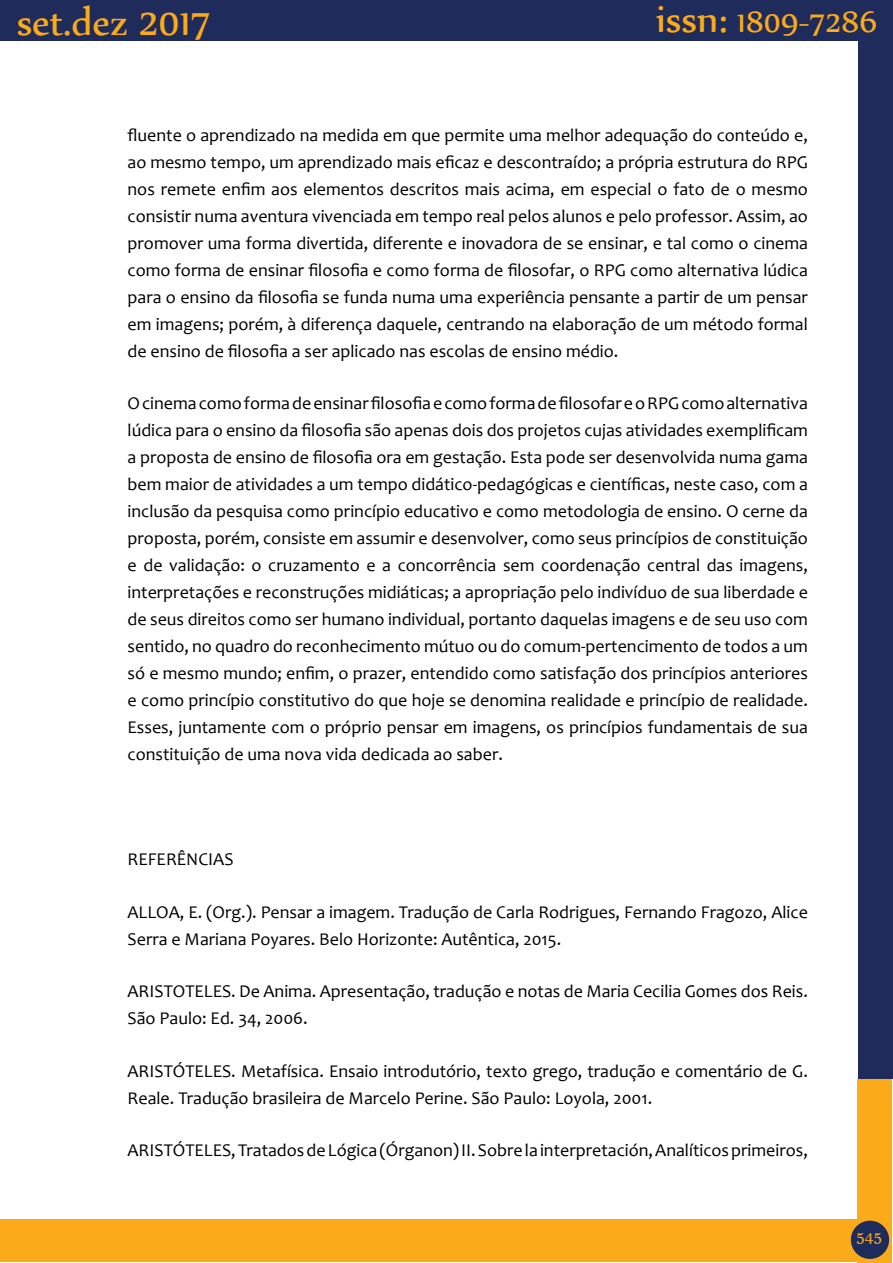
<style>
.page{position:relative;width:893px;height:1263px;background:#fff}
.page>*{position:absolute;margin:0;border:0;box-sizing:border-box;transform-origin:0 0}
.t1{font:45px "Nyala";color:#fbaa19}
.t2{font:36px "Nyala";color:#fbaa19}
.t3{font:18px/27px "Candara";color:#000}
.t4{font:18px "Nyala";color:#fbaa19}
.s1{font-size:45px}
</style>
<div class="page">
<div style="left:858px;top:0;width:34px;height:1079px;background:#1e2b5b"></div>
<div style="left:0;top:0;width:890px;height:41px;background:#1e2b5b"></div>
<div style="left:857px;top:1079px;width:34px;height:184px;background:#fbaa19"></div>
<div style="left:0;top:1219px;width:860px;height:43px;background:#fbaa19"></div>
<div style="left:851px;top:1221px;width:38px;height:38px;background:#1e2b5b;border-radius:50%"></div>
<h1 class="t1" style="left:17px;top:-6px;width:196px">set.dez 2017</h1>
<h2 class="t2" style="left:656px;top:0;width:223px"><span class="s1">issn:</span> 1809-7286</h2>
<p class="t3" style="left:128px;top:121px;width:682px;text-align:justify">fluente o aprendizado na medida em que permite uma melhor adequação do conteúdo e, ao mesmo tempo, um aprendizado mais eficaz e descontraído; a própria estrutura do RPG nos remete enfim aos elementos descritos mais acima, em especial o fato de o mesmo consistir numa aventura vivenciada em tempo real pelos alunos e pelo professor. Assim, ao promover uma forma divertida, diferente e inovadora de se ensinar, e tal como o cinema como forma de ensinar filosofia e como forma de filosofar, o RPG como alternativa lúdica para o ensino da filosofia se funda numa uma experiência pensante a partir de um pensar em imagens; porém, à diferença daquele, centrando na elaboração de um método formal de ensino de filosofia a ser aplicado nas escolas de ensino médio.</p>
<p class="t3" style="left:128px;top:390px;width:682px;text-align:justify">O cinema como forma de ensinar filosofia e como forma de filosofar e o RPG como alternativa lúdica para o ensino da filosofia são apenas dois dos projetos cujas atividades exemplificam a proposta de ensino de filosofia ora em gestação. Esta pode ser desenvolvida numa gama bem maior de atividades a um tempo didático-pedagógicas e científicas, neste caso, com a inclusão da pesquisa como princípio educativo e como metodologia de ensino. O cerne da proposta, porém, consiste em assumir e desenvolver, como seus princípios de constituição e de validação: o cruzamento e a concorrência sem coordenação central das imagens, interpretações e reconstruções midiáticas; a apropriação pelo indivíduo de sua liberdade e de seus direitos como ser humano individual, portanto daquelas imagens e de seu uso com sentido, no quadro do reconhecimento mútuo ou do comum-pertencimento de todos a um só e mesmo mundo; enfim, o prazer, entendido como satisfação dos princípios anteriores e como princípio constitutivo do que hoje se denomina realidade e princípio de realidade.<br>Esses, juntamente com o próprio pensar em imagens, os princípios fundamentais de sua constituição de uma nova vida dedicada ao saber.</p>
<p class="t3" style="left:128px;top:846px;width:107px">REFERÊNCIAS</p>
<p class="t3" style="left:128px;top:898px;width:682px">ALLOA, E. (Org.). Pensar a imagem. Tradução de Carla Rodrigues, Fernando Fragozo, Alice<br>Serra e Mariana Poyares. Belo Horizonte: Autêntica, 2015.</p>
<p class="t3" style="left:128px;top:978px;width:682px">ARISTOTELES. De Anima. Apresentação, tradução e notas de Maria Cecilia Gomes dos Reis.<br>São Paulo: Ed. 34, 2006.</p>
<p class="t3" style="left:128px;top:1057px;width:682px">ARISTÓTELES. Metafísica. Ensaio introdutório, texto grego, tradução e comentário de G.<br>Reale. Tradução brasileira de Marcelo Perine. São Paulo: Loyola, 2001.</p>
<p class="t3" style="left:128px;top:1137px;width:682px">ARISTÓTELES, Tratados de Lógica (Órganon) II. Sobre la interpretación, Analíticos primeiros,</p>
<p class="t4" style="left:856px;top:1226px;width:27px">545</p>
</div>
